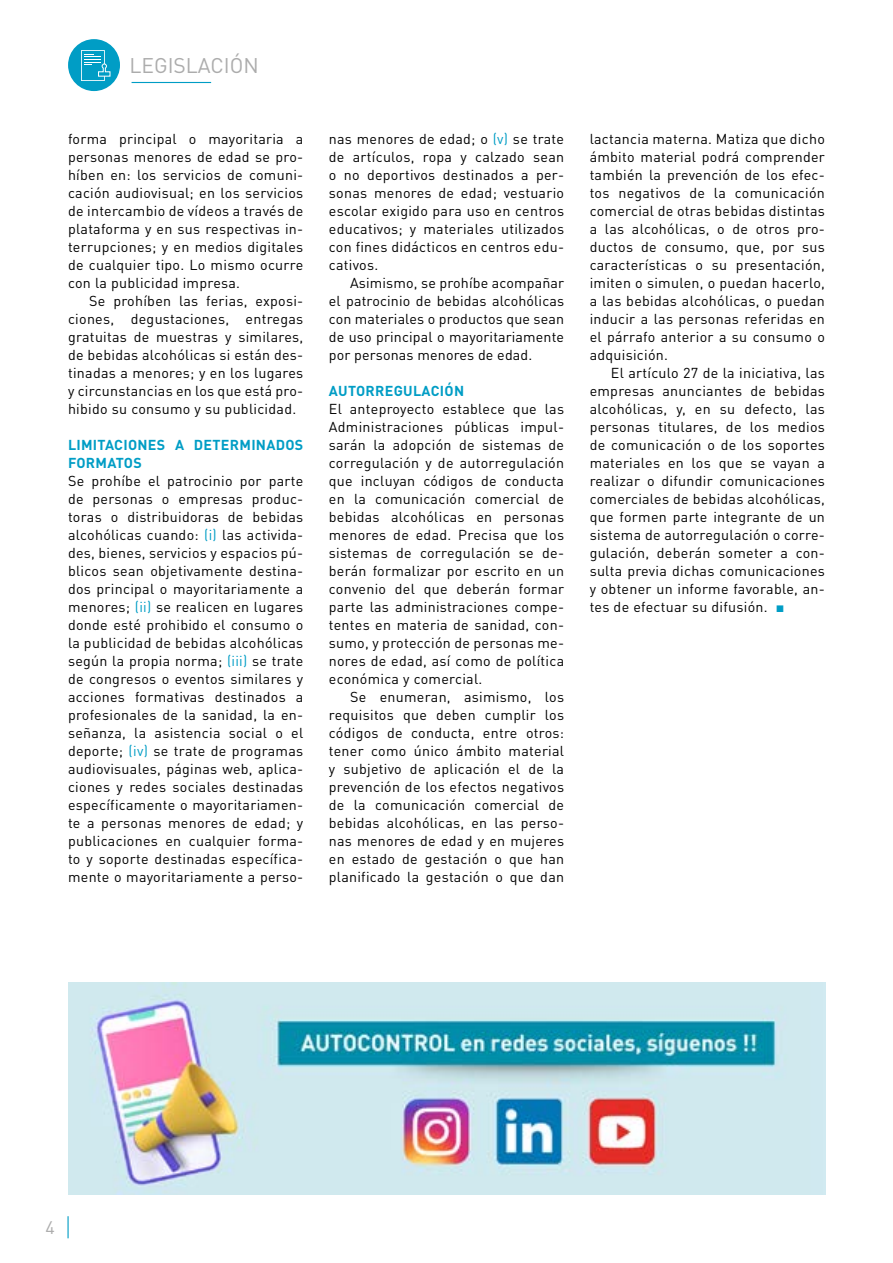
<style>
.page{position:relative;width:893px;height:1263px;background:#fff}
.page>*{position:absolute;margin:0;border:0;box-sizing:border-box;transform-origin:0 0}
.t1{font:21px "DIN Pro";color:#acacac}
.t2{font:18px "DIN Pro";color:#acacac}
.t3{font:14.25px/18px "DIN Pro";letter-spacing:.02em;color:#000;text-align:justify}
.t4{font:700 14.25px/18px "DIN Pro";letter-spacing:.02em;color:#009dc5}
.s1{color:#009dc5}
.s2{font-family:"Arial";color:#009dc5}
</style>
<div class="page">
<hr style="left:132px;top:82px;width:79px;height:1px;background:#009dc5">
<div style="left:68px;top:39px;width:52px;height:52px;background:#009dc5;border-radius:50%"></div>
<svg style="left:81px;top:50px;width:30px;height:31px"></svg>
<hr style="left:67px;top:1216px;width:2px;height:22px;background:#009dc5">
<img style="left:68px;top:982px;width:757px;height:213px">
<h1 class="t1" style="left:129px;top:48px;width:131px">LEGISLACIÓN</h1>
<p class="t3" style="left:68px;top:128px;width:237px">forma principal o mayoritaria a personas menores de edad se pro&shy;híben en: los servicios de comuni&shy;cación audiovisual; en los servicios de intercambio de vídeos a través de plataforma y en sus respectivas in&shy;terrupciones; y en medios digitales de cualquier tipo. Lo mismo ocurre con la publicidad impresa.</p>
<p class="t3" style="left:68px;top:290px;width:237px;text-indent:21px">Se prohíben las ferias, exposi&shy;ciones, degustaciones, entregas gratuitas de muestras y similares, de bebidas alcohólicas si están des&shy;tinadas a menores; y en los lugares y circunstancias en los que está pro&shy;hibido su consumo y su publicidad.</p>
<p class="t4" style="left:68px;top:434px;width:237px">LIMITACIONES A DETERMINADOS<br>FORMATOS</p>
<p class="t3" style="left:68px;top:470px;width:237px">Se prohíbe el patrocinio por parte de personas o empresas produc&shy;toras o distribuidoras de bebidas alcohólicas cuando: <span class="s1">(i)</span> las activida&shy;des, bienes, servicios y espacios pú&shy;blicos sean objetivamente destina&shy;dos principal o mayoritariamente a menores; <span class="s1">(ii)</span> se realicen en lugares donde esté prohibido el consumo o la publicidad de bebidas alcohólicas según la propia norma; <span class="s1">(iii)</span> se trate de congresos o eventos similares y acciones formativas destinados a profesionales de la sanidad, la en&shy;señanza, la asistencia social o el deporte; <span class="s1">(iv)</span> se trate de programas audiovisuales, páginas web, aplica&shy;ciones y redes sociales destinadas específicamente o mayoritariamen&shy;te a personas menores de edad; y publicaciones en cualquier forma&shy;to y soporte destinadas específica&shy;mente o mayoritariamente a perso-</p>
<p class="t3" style="left:329px;top:128px;width:237px">nas menores de edad; o <span class="s1">(v)</span> se trate de artículos, ropa y calzado sean o no deportivos destinados a per&shy;sonas menores de edad; vestuario escolar exigido para uso en centros educativos; y materiales utilizados con fines didácticos en centros edu&shy;cativos.</p>
<p class="t3" style="left:329px;top:272px;width:237px;text-indent:21px">Asimismo, se prohíbe acompañar el patrocinio de bebidas alcohólicas con materiales o productos que sean de uso principal o mayoritariamente por personas menores de edad.</p>
<p class="t4" style="left:329px;top:380px;width:137px">AUTORREGULACIÓN</p>
<p class="t3" style="left:329px;top:398px;width:237px">El anteproyecto establece que las Administraciones públicas impul&shy;sarán la adopción de sistemas de corregulación y de autorregulación que incluyan códigos de conducta en la comunicación comercial de bebidas alcohólicas en personas menores de edad. Precisa que los sistemas de corregulación se de&shy;berán formalizar por escrito en un convenio del que deberán formar parte las administraciones compe&shy;tentes en materia de sanidad, con&shy;sumo, y protección de personas me&shy;nores de edad, así como de política económica y comercial.</p>
<p class="t3" style="left:329px;top:686px;width:237px;text-indent:21px">Se enumeran, asimismo, los requisitos que deben cumplir los códigos de conducta, entre otros: tener como único ámbito material y subjetivo de aplicación el de la prevención de los efectos negativos de la comunicación comercial de bebidas alcohólicas, en las perso&shy;nas menores de edad y en mujeres en estado de gestación o que han planificado la gestación o que dan</p>
<p class="t3" style="left:590px;top:128px;width:237px">lactancia materna. Matiza que dicho ámbito material podrá comprender también la prevención de los efec&shy;tos negativos de la comunicación comercial de otras bebidas distintas a las alcohólicas, o de otros pro&shy;ductos de consumo, que, por sus características o su presentación, imiten o simulen, o puedan hacerlo, a las bebidas alcohólicas, o puedan inducir a las personas referidas en el párrafo anterior a su consumo o adquisición.</p>
<p class="t3" style="left:590px;top:362px;width:237px;text-indent:21px">El artículo 27 de la iniciativa, las empresas anunciantes de bebidas alcohólicas, y, en su defecto, las personas titulares, de los medios de comunicación o de los soportes materiales en los que se vayan a realizar o difundir comunicaciones comerciales de bebidas alcohólicas, que formen parte integrante de un sistema de autorregulación o corre&shy;gulación, deberán someter a con&shy;sulta previa dichas comunicaciones y obtener un informe favorable, an&shy;tes de efectuar su difusión. <span class="s2">■</span></p>
<p class="t2" style="left:45px;top:1213px;width:11px">4</p>
</div>
